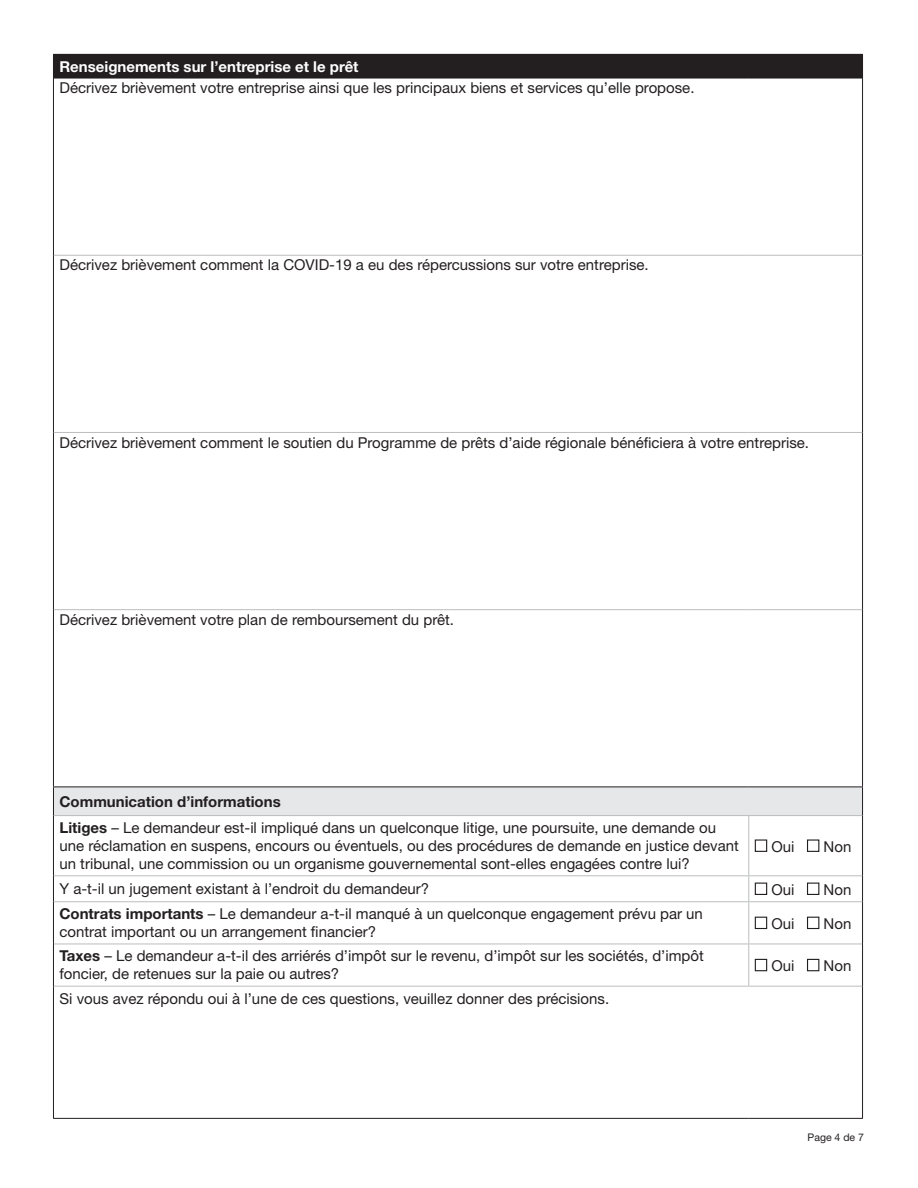
<style>
.page{position:relative;width:918px;height:1188px;background:#fff}
.page>*{position:absolute;margin:0;border:0;box-sizing:border-box;transform-origin:0 0}
.t1{font:15px/18px "Helvetica Neue LT Std";color:#231f20}
.t2{font:700 15px "Helvetica Neue LT Std";color:#fff}
.t3{font:10.5px "Helvetica Neue LT Std";color:#231f20}
.s1{font-weight:700}
</style>
<div class="page">
<div style="left:53px;top:54px;width:810px;height:24px;background:#231f20"></div>
<div style="left:53px;top:787px;width:810px;height:29px;background:#e6e7e9"></div>
<hr style="left:54px;top:255px;width:695px;height:1px;background:#bcbdc0">
<hr style="left:749px;top:255px;width:113px;height:1px;background:#bcbdc0">
<hr style="left:54px;top:432px;width:695px;height:1px;background:#bcbdc0">
<hr style="left:749px;top:432px;width:113px;height:1px;background:#bcbdc0">
<hr style="left:54px;top:609px;width:695px;height:1px;background:#bcbdc0">
<hr style="left:749px;top:609px;width:113px;height:1px;background:#bcbdc0">
<hr style="left:54px;top:78px;width:695px;height:1px;background:#231f20">
<hr style="left:749px;top:78px;width:113px;height:1px;background:#231f20">
<svg style="left:53px;top:788px;width:1px;height:28px"></svg>
<svg style="left:862px;top:788px;width:1px;height:28px"></svg>
<hr style="left:53px;top:816px;width:1px;height:60px;background:#231f20">
<hr style="left:862px;top:816px;width:1px;height:60px;background:#231f20">
<svg style="left:53px;top:876px;width:1px;height:26px"></svg>
<svg style="left:862px;top:876px;width:1px;height:26px"></svg>
<hr style="left:53px;top:902px;width:1px;height:42px;background:#231f20">
<hr style="left:862px;top:902px;width:1px;height:42px;background:#231f20">
<hr style="left:53px;top:944px;width:1px;height:42px;background:#231f20">
<hr style="left:862px;top:944px;width:1px;height:42px;background:#231f20">
<hr style="left:54px;top:815px;width:695px;height:1px;background:#bcbdc0">
<hr style="left:749px;top:815px;width:113px;height:1px;background:#bcbdc0">
<hr style="left:748px;top:816px;width:1px;height:59px;background:#bcbdc0">
<hr style="left:54px;top:875px;width:695px;height:1px;background:#bcbdc0">
<hr style="left:749px;top:875px;width:113px;height:1px;background:#bcbdc0">
<svg style="left:748px;top:876px;width:1px;height:25px"></svg>
<hr style="left:54px;top:901px;width:695px;height:1px;background:#bcbdc0">
<hr style="left:749px;top:901px;width:113px;height:1px;background:#bcbdc0">
<hr style="left:748px;top:902px;width:1px;height:42px;background:#bcbdc0">
<hr style="left:54px;top:944px;width:695px;height:1px;background:#bcbdc0">
<hr style="left:749px;top:944px;width:113px;height:1px;background:#bcbdc0">
<hr style="left:53px;top:986px;width:1px;height:132px;background:#231f20">
<hr style="left:862px;top:986px;width:1px;height:132px;background:#231f20">
<hr style="left:53px;top:1118px;width:696px;height:1px;background:#231f20">
<hr style="left:749px;top:1118px;width:114px;height:1px;background:#231f20">
<hr style="left:748px;top:944px;width:1px;height:42px;background:#bcbdc0">
<hr style="left:54px;top:986px;width:695px;height:1px;background:#bcbdc0">
<hr style="left:749px;top:986px;width:113px;height:1px;background:#bcbdc0">
<hr style="left:53px;top:78px;width:1px;height:177px;background:#231f20">
<hr style="left:862px;top:78px;width:1px;height:177px;background:#231f20">
<hr style="left:53px;top:255px;width:1px;height:177px;background:#231f20">
<hr style="left:862px;top:255px;width:1px;height:177px;background:#231f20">
<hr style="left:53px;top:432px;width:1px;height:178px;background:#231f20">
<hr style="left:862px;top:432px;width:1px;height:178px;background:#231f20">
<hr style="left:53px;top:610px;width:1px;height:177px;background:#231f20">
<hr style="left:862px;top:610px;width:1px;height:177px;background:#231f20">
<hr style="left:53px;top:787px;width:696px;height:1px;background:#231f20">
<hr style="left:749px;top:787px;width:114px;height:1px;background:#231f20">
<div style="left:755px;top:839px;width:12px;height:13px;border:1px solid #231f20"></div>
<div style="left:807px;top:839px;width:12px;height:13px;border:1px solid #231f20"></div>
<div style="left:755px;top:883px;width:12px;height:12px;border:1px solid #231f20"></div>
<div style="left:807px;top:883px;width:12px;height:12px;border:1px solid #231f20"></div>
<div style="left:755px;top:917px;width:12px;height:12px;border:1px solid #231f20"></div>
<div style="left:807px;top:917px;width:12px;height:12px;border:1px solid #231f20"></div>
<div style="left:755px;top:959px;width:12px;height:12px;border:1px solid #231f20"></div>
<div style="left:807px;top:959px;width:12px;height:12px;border:1px solid #231f20"></div>
<p class="t2" style="left:59px;top:57px;width:301px">Renseignements sur l’entreprise et le prêt</p>
<p class="t1" style="left:59px;top:79px;width:637px">Décrivez brièvement votre entreprise ainsi que les principaux biens et services qu’elle propose.</p>
<p class="t1" style="left:59px;top:256px;width:591px">Décrivez brièvement comment la COVID-19 a eu des répercussions sur votre entreprise.</p>
<p class="t1" style="left:59px;top:433px;width:751px">Décrivez brièvement comment le soutien du Programme de prêts d’aide régionale bénéficiera à votre entreprise.</p>
<p class="t1" style="left:59px;top:610px;width:396px">Décrivez brièvement votre plan de remboursement du prêt.</p>
<p class="t1" style="left:59px;top:788px;width:658px;line-height:26.4px"><span class="s1">Communication d’informations<br>Litiges</span> – Le demandeur est-il impliqué dans un quelconque litige, une poursuite, une demande ou</p>
<p class="t1" style="left:59px;top:837px;width:681px">une réclamation en suspens, encours ou éventuels, ou des procédures de demande en justice devant un tribunal, une commission ou un organisme gouvernemental sont-elles engagées contre lui?</p>
<p class="t1" style="left:771px;top:837px;width:25px">Oui</p>
<p class="t1" style="left:824px;top:837px;width:29px">Non</p>
<p class="t1" style="left:59px;top:880px;width:371px">Y a-t-il un jugement existant à l’endroit du demandeur?</p>
<p class="t1" style="left:771px;top:880px;width:25px">Oui</p>
<p class="t1" style="left:824px;top:880px;width:29px">Non</p>
<p class="t1" style="left:59px;top:905px;width:645px"><span class="s1">Contrats importants</span> – Le demandeur a-t-il manqué à un quelconque engagement prévu par un contrat important ou un arrangement financier?</p>
<p class="t1" style="left:771px;top:915px;width:25px">Oui</p>
<p class="t1" style="left:824px;top:915px;width:29px">Non</p>
<p class="t1" style="left:59px;top:947px;width:646px"><span class="s1">Taxes</span> – Le demandeur a-t-il des arriérés d’impôt sur le revenu, d’impôt sur les sociétés, d’impôt foncier, de retenues sur la paie ou autres?</p>
<p class="t1" style="left:771px;top:957px;width:25px">Oui</p>
<p class="t1" style="left:824px;top:957px;width:29px">Non</p>
<p class="t1" style="left:59px;top:989px;width:551px">Si vous avez répondu oui à l’une de ces questions, veuillez donner des précisions.</p>
<p class="t3" style="left:808px;top:1132px;width:58px">Page 4 de 7</p>
</div>
